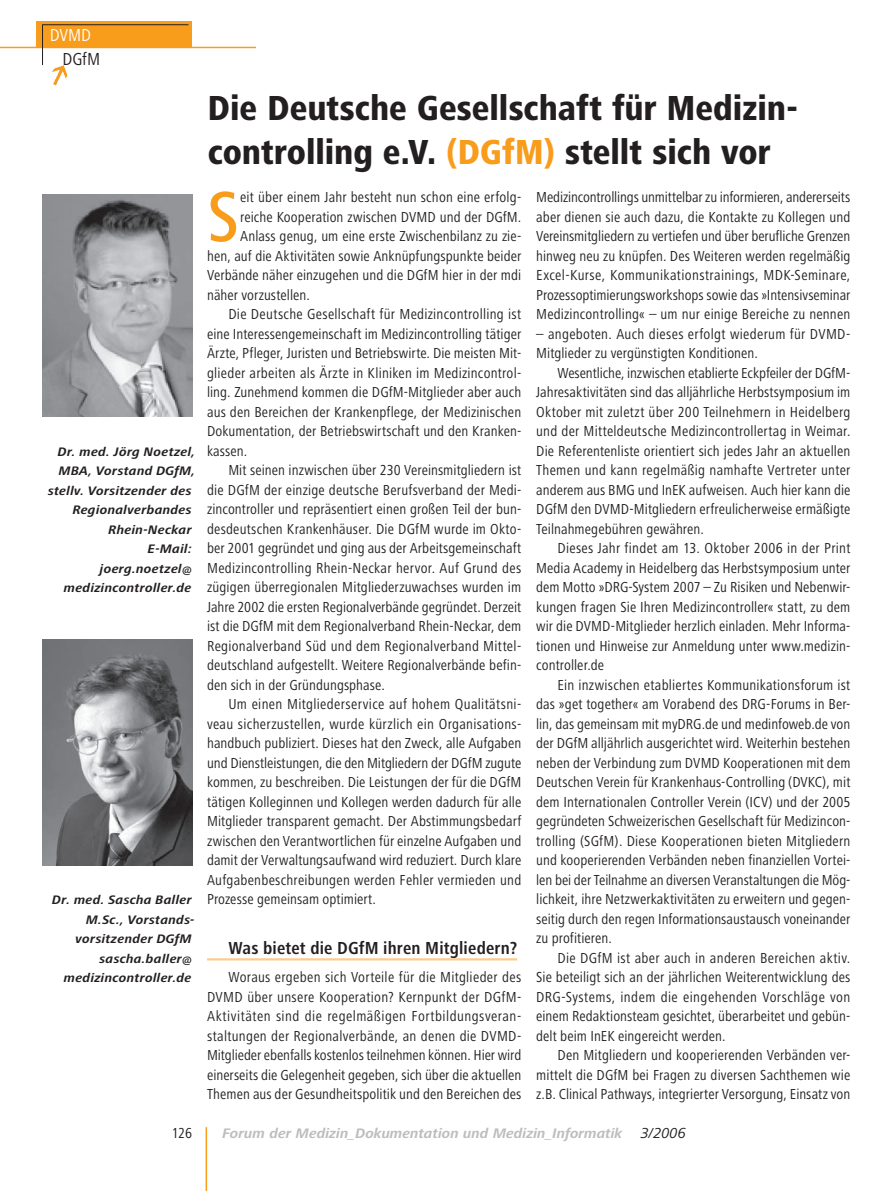
<style>
.page{position:relative;width:893px;height:1191px;background:#fff}
.page>*{position:absolute;margin:0;border:0;box-sizing:border-box;transform-origin:0 0}
.t1{font:500 condensed 73.5px "Frutiger Next LT";color:#f89c1c}
.t2{font:800 condensed 36px/43.2px "Frutiger Next LT";letter-spacing:-.005em;color:#231f20}
.t3{font:700 condensed 18px "Frutiger Next LT";letter-spacing:.01em;color:#231f20}
.t4{font:condensed 18px "Frutiger Next LT";color:#fff}
.t5{font:condensed 18px "Frutiger Next LT";color:#231f20}
.t6{font:condensed 15px/19.5px "Frutiger Next LT";letter-spacing:.005em;color:#231f20;text-align:justify}
.t7{font:condensed 15px "Frutiger Next LT";letter-spacing:.025em;color:#231f20}
.t8{font:italic 700 14.25px "Frutiger Next LT";color:#bcbdc0}
.t9{font:italic 700 12.75px/19.5px "Frutiger Next LT";letter-spacing:.03em;color:#231f20;text-align:right}
.s1{color:#f89c1c}
.s2{font-weight:400;font-size:15px;color:#231f20}
</style>
<div class="page">
<img style="left:52px;top:65px;width:15px;height:20px">
<div style="left:37px;top:21px;width:155px;height:26px;background:#f89c1c"></div>
<hr style="left:0;top:47px;width:256px;height:1px;background:#f89c1c">
<hr style="left:43px;top:24px;width:145px;height:1px;background:#231f20">
<hr style="left:42px;top:24px;width:1px;height:41px;background:#231f20">
<hr style="left:206px;top:1127px;width:1px;height:64px;background:#f89c1c">
<img style="left:43px;top:640px;width:149px;height:225px">
<hr style="left:207px;top:958px;width:310px;height:2px;background:#fdca8a">
<img style="left:43px;top:194px;width:149px;height:223px">
<p class="t4" style="left:50px;top:25px;width:43px">DVMD</p>
<p class="t5" style="left:63px;top:49px;width:39px">DGfM</p>
<p class="t9" style="left:58px;top:442px;width:139px">Dr. med. Jörg Noetzel,</p>
<p class="t9" style="left:59px;top:461px;width:138px">MBA, Vorstand DGfM,</p>
<p class="t9" style="left:48px;top:481px;width:145px">stellv. Vorsitzender des</p>
<p class="t9" style="left:73px;top:500px;width:120px">Regionalverbandes</p>
<p class="t9" style="left:109px;top:520px;width:85px">Rhein-Neckar</p>
<p class="t9" style="left:148px;top:539px;width:46px">E-Mail:</p>
<p class="t9" style="left:100px;top:559px;width:94px">joerg.noetzel@</p>
<p class="t9" style="left:64px;top:578px;width:129px">medizincontroller.de</p>
<p class="t9" style="left:52px;top:890px;width:144px">Dr. med. Sascha Baller<br>M.Sc., Vorstands&shy;vorsitzender DGfM sascha.baller@ medizincontroller.de</p>
<h2 class="t2" style="left:207px;top:87px;width:592px">Die Deutsche Gesellschaft für Medizin&shy;controlling e.V. <span class="s1">(DGfM)</span> stellt sich vor</h2>
<h1 class="t1" style="left:207px;top:176px;width:34px">S</h1>
<p class="t6" style="left:240px;top:187px;width:283px">eit über einem Jahr besteht nun schon eine erfolg-</p>
<p class="t6" style="left:240px;top:207px;width:283px">reiche Kooperation zwischen DVMD und der DGfM.</p>
<p class="t6" style="left:240px;top:226px;width:283px">Anlass genug, um eine erste Zwischenbilanz zu zie-</p>
<p class="t6" style="left:207px;top:246px;width:316px">hen, auf die Aktivitäten sowie Anknüpfungspunkte beider</p>
<p class="t6" style="left:207px;top:265px;width:316px">Verbände näher einzugehen und die DGfM hier in der mdi</p>
<p class="t6" style="left:207px;top:285px;width:104px">näher vorzustellen.</p>
<p class="t6" style="left:228px;top:304px;width:294px">Die Deutsche Gesellschaft für Medizincontrolling ist</p>
<p class="t6" style="left:207px;top:324px;width:316px">eine Interessengemeinschaft im Medizincontrolling tätiger</p>
<p class="t6" style="left:207px;top:343px;width:316px">Ärzte, Pfleger, Juristen und Betriebswirte. Die meisten Mit-</p>
<p class="t6" style="left:207px;top:363px;width:316px">glieder arbeiten als Ärzte in Kliniken im Medizincontrol-</p>
<p class="t6" style="left:207px;top:382px;width:316px">ling. Zunehmend kommen die DGfM-Mitglieder aber auch</p>
<p class="t6" style="left:207px;top:402px;width:316px">aus den Bereichen der Krankenpflege, der Medizinischen</p>
<p class="t6" style="left:207px;top:421px;width:316px">Dokumentation, der Betriebswirtschaft und den Kranken-</p>
<p class="t6" style="left:207px;top:441px;width:42px">kassen.</p>
<p class="t6" style="left:228px;top:460px;width:294px">Mit seinen inzwischen über 230 Vereinsmitgliedern ist</p>
<p class="t6" style="left:207px;top:480px;width:316px">die DGfM der einzige deutsche Berufsverband der Medi-</p>
<p class="t6" style="left:207px;top:499px;width:316px">zincontroller und repräsentiert einen großen Teil der bun-</p>
<p class="t6" style="left:207px;top:519px;width:316px">desdeutschen Krankenhäuser. Die DGfM wurde im Okto-</p>
<p class="t6" style="left:207px;top:538px;width:316px">ber 2001 gegründet und ging aus der Arbeitsgemeinschaft</p>
<p class="t6" style="left:207px;top:558px;width:316px">Medizincontrolling Rhein-Neckar hervor. Auf Grund des</p>
<p class="t6" style="left:207px;top:577px;width:316px">zügigen überregionalen Mitgliederzuwachses wurden im</p>
<p class="t6" style="left:207px;top:597px;width:316px">Jahre 2002 die ersten Regionalverbände gegründet. Derzeit</p>
<p class="t6" style="left:207px;top:616px;width:316px">ist die DGfM mit dem Regionalverband Rhein-Neckar, dem</p>
<p class="t6" style="left:207px;top:636px;width:316px">Regionalverband Süd und dem Regionalverband Mittel-</p>
<p class="t6" style="left:207px;top:655px;width:316px">deutschland aufgestellt. Weitere Regionalverbände befin-</p>
<p class="t6" style="left:207px;top:675px;width:179px">den sich in der Gründungsphase.</p>
<p class="t7" style="left:228px;top:696px;width:294px">Um einen Mitgliederservice auf hohem Qualitätsni-</p>
<p class="t6" style="left:207px;top:714px;width:316px">veau sicherzustellen, wurde kürzlich ein Organisations-</p>
<p class="t6" style="left:207px;top:733px;width:316px">handbuch publiziert. Dieses hat den Zweck, alle Aufgaben</p>
<p class="t6" style="left:207px;top:753px;width:316px">und Dienstleistungen, die den Mitgliedern der DGfM zugute</p>
<p class="t6" style="left:207px;top:772px;width:316px">kommen, zu beschreiben. Die Leistungen der für die DGfM</p>
<p class="t6" style="left:207px;top:792px;width:316px">tätigen Kolleginnen und Kollegen werden dadurch für alle</p>
<p class="t6" style="left:207px;top:811px;width:316px">Mitglieder transparent gemacht. Der Abstimmungsbedarf</p>
<p class="t6" style="left:207px;top:831px;width:316px">zwischen den Verantwortlichen für einzelne Aufgaben und</p>
<p class="t6" style="left:207px;top:850px;width:316px">damit der Verwaltungsaufwand wird reduziert. Durch klare</p>
<p class="t6" style="left:207px;top:870px;width:316px">Aufgabenbeschreibungen werden Fehler vermieden und</p>
<p class="t6" style="left:207px;top:889px;width:170px">Prozesse gemeinsam optimiert.</p>
<p class="t3" style="left:228px;top:938px;width:290px">Was bietet die DGfM ihren Mitgliedern?</p>
<p class="t6" style="left:207px;top:967px;width:316px;text-indent:21px">Woraus ergeben sich Vorteile für die Mitglieder des DVMD über unsere Kooperation? Kernpunkt der DGfM-Aktivitäten sind die regelmäßigen Fortbildungsveran&shy;staltungen der Regionalverbände, an denen die DVMD-Mitglieder ebenfalls kostenlos teilnehmen können. Hier wird einerseits die Gelegenheit gegeben, sich über die aktuellen Themen aus der Gesundheitspolitik und den Bereichen des</p>
<p class="t6" style="left:536px;top:187px;width:316px">Medizincontrollings unmittelbar zu informieren, andererseits aber dienen sie auch dazu, die Kontakte zu Kollegen und Vereinsmitgliedern zu vertiefen und über berufliche Grenzen hinweg neu zu knüpfen. Des Weiteren werden regelmäßig Excel-Kurse, Kommunikationstrainings, MDK-Seminare, Prozessoptimierungsworkshops sowie das »Intensivseminar Medizincontrolling« – um nur einige Bereiche zu nennen</p>
<p class="t6" style="left:536px;top:324px;width:316px">– angeboten. Auch dieses erfolgt wiederum für DVMD-<br>Mitglieder zu vergünstigten Konditionen.</p>
<p class="t6" style="left:536px;top:363px;width:316px;text-indent:21px">Wesentliche, inzwischen etablierte Eckpfeiler der DGfM-Jahresaktivitäten sind das alljährliche Herbstsymposium im Oktober mit zuletzt über 200 Teilnehmern in Heidelberg und der Mitteldeutsche Medizincontrollertag in Weimar.<br>Die Referentenliste orientiert sich jedes Jahr an aktuellen Themen und kann regelmäßig namhafte Vertreter unter anderem aus BMG und InEK aufweisen. Auch hier kann die DGfM den DVMD-Mitgliedern erfreulicherweise ermäßigte Teilnahmegebühren gewähren.</p>
<p class="t6" style="left:536px;top:538px;width:316px;text-indent:21px">Dieses Jahr findet am 13. Oktober 2006 in der Print Media Academy in Heidelberg das Herbstsymposium unter dem Motto »DRG-System 2007 – Zu Risiken und Nebenwir&shy;kungen fragen Sie Ihren Medizincontroller« statt, zu dem wir die DVMD-Mitglieder herzlich einladen. Mehr Informa&shy;tionen und Hinweise zur Anmeldung unter www.medizin&shy;controller.de</p>
<p class="t6" style="left:536px;top:675px;width:316px;text-indent:21px">Ein inzwischen etabliertes Kommunikationsforum ist das »get together« am Vorabend des DRG-Forums in Ber&shy;lin, das gemeinsam mit myDRG.de und medinfoweb.de von der DGfM alljährlich ausgerichtet wird. Weiterhin bestehen neben der Verbindung zum DVMD Kooperationen mit dem Deutschen Verein für Krankenhaus-Controlling (DVKC), mit dem Internationalen Controller Verein (ICV) und der 2005 gegründeten Schweizerischen Gesellschaft für Medizincon&shy;trolling (SGfM). Diese Kooperationen bieten Mitgliedern und kooperierenden Verbänden neben finanziellen Vortei&shy;len bei der Teilnahme an diversen Veranstaltungen die Mög&shy;lichkeit, ihre Netzwerkaktivitäten zu erweitern und gegen&shy;seitig durch den regen Informationsaustausch voneinander zu profitieren.</p>
<p class="t6" style="left:536px;top:948px;width:316px;text-indent:21px">Die DGfM ist aber auch in anderen Bereichen aktiv.<br>Sie beteiligt sich an der jährlichen Weiterentwicklung des DRG-Systems, indem die eingehenden Vorschläge von einem Redaktionsteam gesichtet, überarbeitet und gebün&shy;delt beim InEK eingereicht werden.</p>
<p class="t6" style="left:536px;top:1045px;width:316px;text-indent:21px">Den Mitgliedern und kooperierenden Verbänden ver&shy;mittelt die DGfM bei Fragen zu diversen Sachthemen wie z.B. Clinical Pathways, integrierter Versorgung, Einsatz von</p>
<p class="t6" style="left:172px;top:1123px;width:22px">126</p>
<p class="t8" style="left:223px;top:1125px;width:465px">Forum der Medizin_Dokumentation und Medizin_Informatik <span class="s2">3/2006</span></p>
</div>
